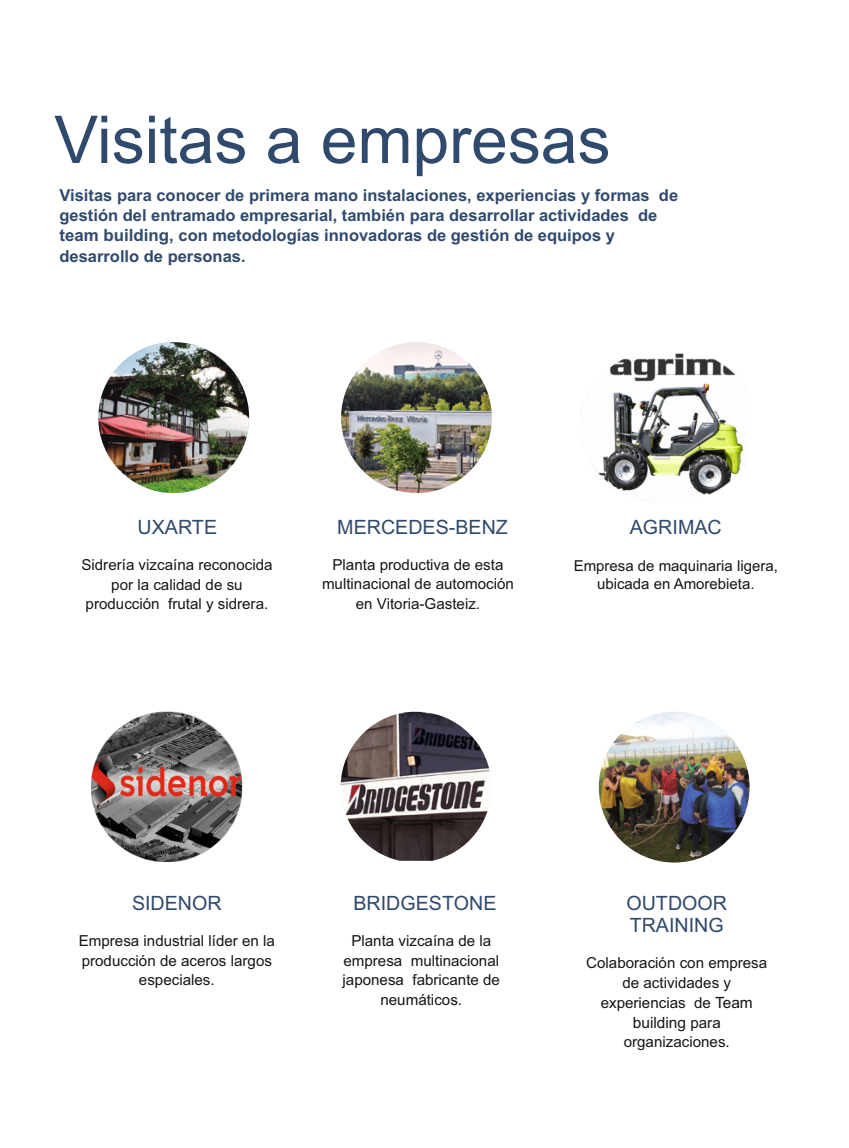
<style>
.page{position:relative;width:849px;height:1148px;background:#fff}
.page>*{position:absolute;margin:0;border:0;box-sizing:border-box;transform-origin:0 0}
.t1{font:66px "EHU Sans";color:#304a6d}
.t2{font:19.65px/22px "EHU Sans";color:#304a6d}
.t3{font:700 16.5px/20.2px "EHU Sans";color:#304a6d}
.t4{font:300 15.45px "EHU Sans";color:#151616}
.t5{font:300 15.15px/19.6px "EHU Sans";color:#151616;text-align:center}
.t6{font:300 15px/18px "EHU Sans";color:#151616;text-align:center}
.s1{font-size:16.8px}
.s2{font-size:15.45px}
.s3{font-size:15.15px}
</style>
<div class="page">
<img style="left:98px;top:342px;width:151px;height:151px;border-radius:75px">
<img style="left:341px;top:342px;width:151px;height:151px;border-radius:75px">
<img style="left:341px;top:711px;width:149px;height:149px">
<img style="left:599px;top:711px;width:151px;height:151px;border-radius:75px">
<img style="left:581px;top:354px;width:166px;height:148px">
<img style="left:91px;top:712px;width:151px;height:149px">
<h1 class="t1" style="left:54px;top:115px;width:558px">Visitas a empresas</h1>
<p class="t3" style="left:60px;top:186px;width:620px">Visitas para conocer de primera mano instalaciones, experiencias y formas de gestión del entramado empresarial, también para desarrollar actividades de <span class="s1">team building,</span> con metodologías innovadoras de gestión de equipos y desarrollo de personas.</p>
<p class="t2" style="left:138px;top:518px;width:81px">UXARTE</p>
<p class="t5" style="left:81px;top:556px;width:193px">Sidrería vizcaína reconocida por la calidad de su producción frutal y sidrera.</p>
<p class="t2" style="left:337px;top:517px;width:172px">MERCEDES-BENZ</p>
<p class="t5" style="left:322px;top:556px;width:193px">Planta productiva de esta multinacional de automoción en Vitoria-Gasteiz.</p>
<p class="t2" style="left:630px;top:517px;width:93px">AGRIMAC</p>
<p class="t6" style="left:574px;top:558px;width:206px">Empresa de maquinaria ligera, ubicada en Amorebieta.</p>
<p class="t2" style="left:132px;top:894px;width:91px">SIDENOR</p>
<p class="t5" style="left:79px;top:932px;width:198px">Empresa industrial líder en la producción de aceros largos especiales.</p>
<p class="t2" style="left:353px;top:894px;width:145px">BRIDGESTONE</p>
<p class="t5" style="left:343px;top:932px;width:159px">Planta vizcaína de la empresa multinacional japonesa fabricante de neumáticos.</p>
<p class="t2" style="left:626px;top:894px;width:102px">OUTDOOR<br>TRAINING</p>
<p class="t5" style="left:586px;top:954px;width:183px">Colaboración con empresa de actividades y experiencias de <span class="s2">Team</span></p>
<p class="t4" style="left:633px;top:1016px;width:90px">building <span class="s3">para</span></p>
<p class="t5" style="left:624px;top:1033px;width:108px">organizaciones.</p>
</div>
